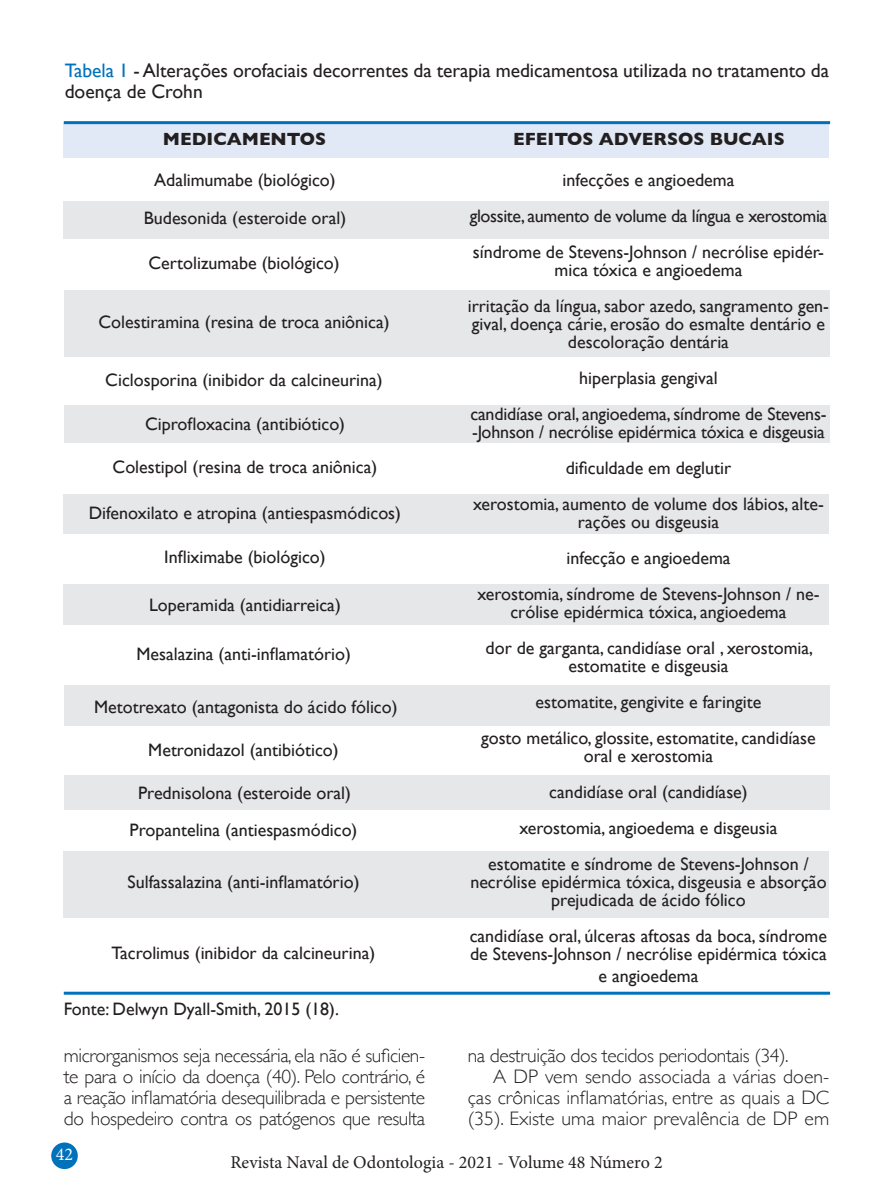
<style>
.page{position:relative;width:893px;height:1191px;background:#fff}
.page>*{position:absolute;margin:0;border:0;box-sizing:border-box;transform-origin:0 0}
.t1{font:300 19.5px/21px "Gill Sans";color:#231f20;text-align:justify}
.t2{font:19.5px/21px "Gill Sans";color:#231f20}
.t3{font:300 19.5px "Gill Sans";letter-spacing:-.02em;color:#231f20}
.t4{font:18px/36px "Gill Sans";color:#231f20;text-align:center}
.t5{font:18px "Minion Pro";color:#231f20}
.t6{font:700 18px "Gill Sans";color:#231f20}
.t7{font:18px "Minion Pro";color:#fff}
.s1{color:#0072bc}
</style>
<div class="page">
<div style="left:51px;top:1142px;width:27px;height:27px;background:#0072bc;border-radius:50%"></div>
<div style="left:64px;top:851px;width:765px;height:67px;background:#e6e7e9"></div>
<div style="left:65px;top:685px;width:765px;height:40px;background:#e6e7e9"></div>
<div style="left:65px;top:405px;width:765px;height:37px;background:#e6e7e9"></div>
<div style="left:64px;top:201px;width:765px;height:37px;background:#e6e7e9"></div>
<div style="left:64px;top:123px;width:765px;height:34px;background:#e1e9f6"></div>
<div style="left:65px;top:290px;width:765px;height:67px;background:#e6e7e9"></div>
<div style="left:64px;top:494px;width:765px;height:40px;background:#e6e7e9"></div>
<div style="left:64px;top:584px;width:765px;height:41px;background:#e6e7e9"></div>
<div style="left:65px;top:775px;width:765px;height:35px;background:#e6e7e9"></div>
<hr style="left:64px;top:991px;width:766px;height:3px;background:#0072bc">
<hr style="left:64px;top:121px;width:766px;height:3px;background:#0072bc">
<p class="t2" style="left:65px;top:60px;width:766px"><span class="s1">Tabela 1</span> - Alterações orofaciais decorrentes da terapia medicamentosa utilizada no tratamento da doença de Crohn</p>
<p class="t6" style="left:163px;top:124px;width:165px">MEDICAMENTOS</p>
<p class="t6" style="left:513px;top:124px;width:273px">EFEITOS ADVERSOS BUCAIS</p>
<p class="t4" style="left:470px;top:161px;width:359px">infecções e angioedema<br>glossite, aumento de volume da língua e xerostomia síndrome de Stevens-Johnson / necrólise epidér-</p>
<p class="t4" style="left:468px;top:251px;width:363px">mica tóxica e angioedema<br>irritação da língua, sabor azedo, sangramento gen-</p>
<p class="t4" style="left:472px;top:314px;width:355px;line-height:18px">gival, doença cárie, erosão do esmalte dentário e descoloração dentária</p>
<p class="t4" style="left:470px;top:359px;width:358px">hiperplasia gengival<br>candidíase oral, angioedema, síndrome de Stevens-</p>
<p class="t4" style="left:472px;top:413px;width:354px">-Johnson / necrólise epidérmica tóxica e disgeusia dificuldade em deglutir<br>xerostomia, aumento de volume dos lábios, alte-</p>
<p class="t4" style="left:477px;top:503px;width:344px">rações ou disgeusia<br>infecção e angioedema<br>xerostomia, síndrome de Stevens-Johnson / ne-</p>
<p class="t4" style="left:486px;top:593px;width:329px">crólise epidérmica tóxica, angioedema<br>dor de garganta, candidíase oral , xerostomia,</p>
<p class="t4" style="left:481px;top:647px;width:336px">estomatite e disgeusia<br>estomatite, gengivite e faringite<br>gosto metálico, glossite, estomatite, candidíase</p>
<p class="t4" style="left:488px;top:737px;width:322px">oral e xerostomia<br>candidíase oral (candidíase)<br>xerostomia, angioedema e disgeusia estomatite e síndrome de Stevens-Johnson /</p>
<p class="t4" style="left:470px;top:872px;width:358px;line-height:18px">necrólise epidérmica tóxica, disgeusia e absorção prejudicada de ácido fólico</p>
<p class="t4" style="left:470px;top:926px;width:359px;line-height:18px;text-align:left">candidíase oral, úlceras aftosas da boca, síndrome de Stevens-Johnson / necrólise epidérmica tóxica</p>
<p class="t4" style="left:598px;top:957px;width:101px">e angioedema</p>
<p class="t4" style="left:144px;top:161px;width:204px;line-height:37.8px">Adalimumabe (biológico)<br>Budesonida (esteroide oral)</p>
<p class="t4" style="left:148px;top:244px;width:193px">Certolizumabe (biológico)</p>
<p class="t4" style="left:98px;top:304px;width:293px">Colestiramina (resina de troca aniônica)</p>
<p class="t4" style="left:105px;top:362px;width:279px">Ciclosporina (inibidor da calcineurina)</p>
<p class="t4" style="left:145px;top:406px;width:202px">Ciprofloxacina (antibiótico)</p>
<p class="t4" style="left:113px;top:448px;width:266px">Colestipol (resina de troca aniônica)</p>
<p class="t4" style="left:89px;top:495px;width:314px">Difenoxilato e atropina (antiespasmódicos)</p>
<p class="t4" style="left:164px;top:539px;width:163px">Infliximabe (biológico)</p>
<p class="t4" style="left:149px;top:586px;width:193px">Loperamida (antidiarreica)</p>
<p class="t4" style="left:137px;top:635px;width:216px">Mesalazina (anti-inflamatório)</p>
<p class="t4" style="left:94px;top:689px;width:305px">Metotrexato (antagonista do ácido fólico)</p>
<p class="t4" style="left:148px;top:732px;width:192px">Metronidazol (antibiótico)</p>
<p class="t4" style="left:130px;top:774px;width:229px;line-height:36.9px">Prednisolona (esteroide oral)<br>Propantelina (antiespasmódico)</p>
<p class="t4" style="left:128px;top:863px;width:233px">Sulfassalazina (anti-inflamatório)</p>
<p class="t4" style="left:112px;top:934px;width:265px">Tacrolimus (inibidor da calcineurina)</p>
<p class="t4" style="left:64px;top:990px;width:277px">Fonte: Delwyn Dyall-Smith, 2015 (18).</p>
<p class="t1" style="left:64px;top:1044px;width:363px">microrganismos seja necessária, ela não é suficien&shy;te para o início da doença (40). Pelo contrário, é a reação inflamatória desequilibrada e persistente do hospedeiro contra os patógenos que resulta</p>
<p class="t3" style="left:468px;top:1040px;width:322px">na destruição dos tecidos periodontais (34).</p>
<p class="t1" style="left:493px;top:1065px;width:337px">A DP vem sendo associada a várias doen-</p>
<p class="t1" style="left:468px;top:1086px;width:363px">ças crônicas inflamatórias, entre as quais a DC</p>
<p class="t1" style="left:468px;top:1107px;width:363px">(35). Existe uma maior prevalência de DP em</p>
<p class="t7" style="left:56px;top:1142px;width:19px">42</p>
<p class="t5" style="left:230px;top:1150px;width:434px">Revista Naval de Odontologia - 2021 - Volume 48 Número 2</p>
</div>
